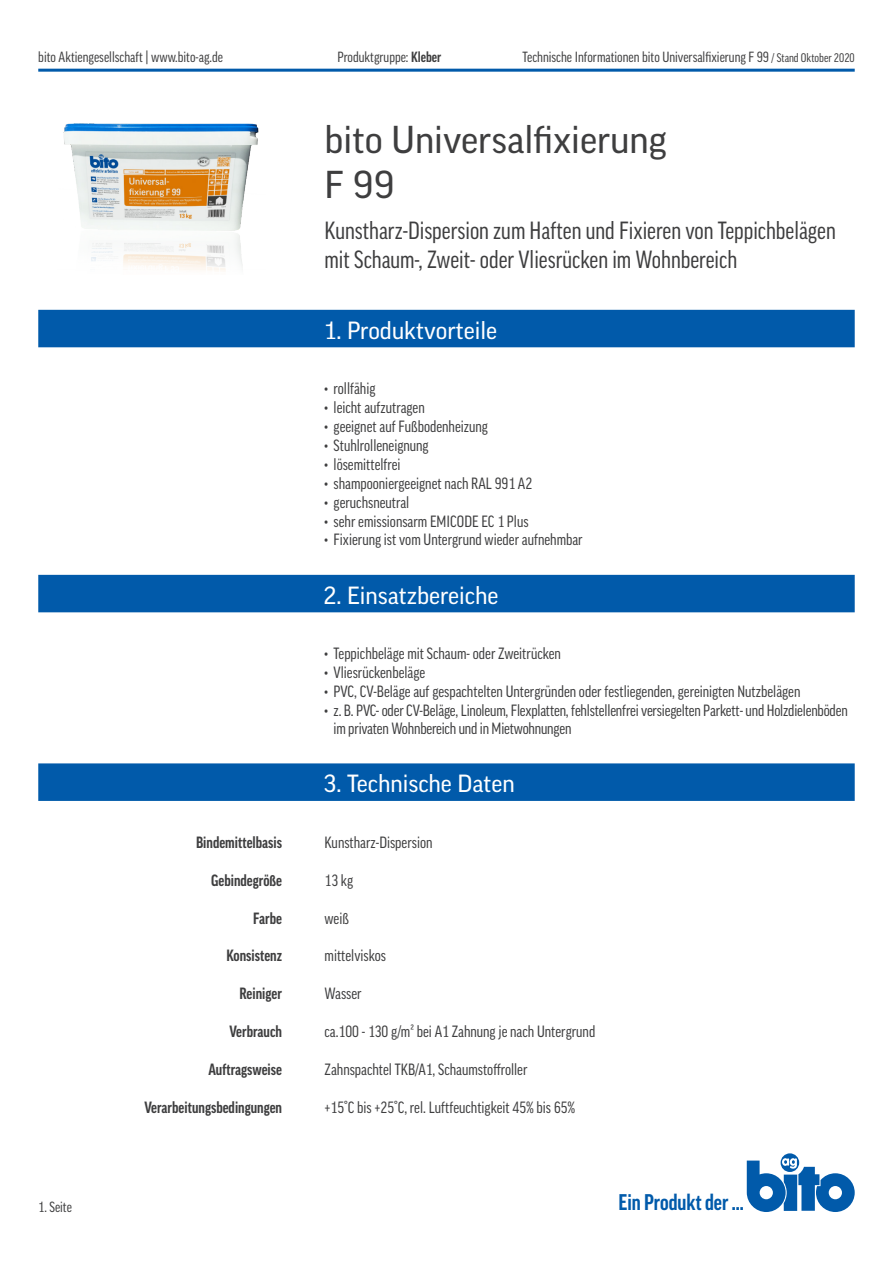
<style>
.page{position:relative;width:893px;height:1263px;background:#fff}
.page>*{position:absolute;margin:0;border:0;box-sizing:border-box;transform-origin:0 0}
.Headline{font:37.5px/45px "Good Pro";color:#3e3e3f}
.Subline{font:condensed 24px "Good Pro";color:#3e3e3f}
.blauer_Balken{font:24px "Good Pro";color:#fff}
.t1{font:700 condensed 21.9px "Good Pro";color:#015aaa}
.Inhalt{font:condensed 15.75px "Good Pro";color:#3e3e3f}
.Auflistung{font:700 condensed 15.75px "Good Pro";color:#3e3e3f}
.Inhalt-2{font:700 condensed 15.75px "Good Pro";color:#3e3e3f}
.t2{font:condensed 14.25px "Good Pro";color:#3e3e3f}
.s1{font-weight:700}
.s2{font-size:12px}
</style>
<div class="page">
<hr style="left:38px;top:69px;width:817px;height:3px;background:#015aaa">
<svg style="left:781px;top:1153px;width:18px;height:19px"></svg>
<svg style="left:747px;top:1158px;width:108px;height:54px"></svg>
<div style="left:38px;top:575px;width:817px;height:37px;background:#015aaa"></div>
<div style="left:38px;top:310px;width:817px;height:37px;background:#015aaa"></div>
<div style="left:38px;top:763px;width:817px;height:38px;background:#015aaa"></div>
<img style="left:63px;top:123px;width:196px;height:148px">
<p class="t2" style="left:38px;top:49px;width:186px">bito Aktiengesellschaft | www.bito-ag.de</p>
<p class="t2" style="left:338px;top:49px;width:105px">Produktgruppe: <span class="s1">Kleber</span></p>
<p class="t2" style="left:523px;top:49px;width:334px">Technische Informationen bito Universalfixierung F 99 <span class="s2">/ Stand Oktober 2020</span></p>
<p class="Headline" style="left:325px;top:117px;width:344px">bito Universalfixierung<br>F 99</p>
<p class="Subline" style="left:325px;top:217px;width:513px">Kunstharz-Dispersion zum Haften und Fixieren von Teppichbelägen</p>
<p class="Subline" style="left:325px;top:246px;width:414px">mit Schaum-, Zweit- oder Vliesrücken im Wohnbereich</p>
<p class="blauer_Balken" style="left:323px;top:316px;width:175px">1. Produktvorteile</p>
<p class="Inhalt" style="left:325px;top:380px;width:52px">• rollfähig</p>
<p class="Inhalt" style="left:325px;top:399px;width:102px">• leicht aufzutragen</p>
<p class="Inhalt" style="left:325px;top:418px;width:165px">• geeignet auf Fußbodenheizung</p>
<p class="Inhalt" style="left:325px;top:436px;width:106px">• Stuhlrolleneignung</p>
<p class="Inhalt" style="left:325px;top:455px;width:78px">• lösemittelfrei</p>
<p class="Inhalt" style="left:325px;top:474px;width:209px">• shampooniergeeignet nach RAL 991 A2</p>
<p class="Inhalt" style="left:325px;top:493px;width:86px">• geruchsneutral</p>
<p class="Inhalt" style="left:325px;top:512px;width:205px">• sehr emissionsarm EMICODE EC 1 Plus</p>
<p class="Inhalt" style="left:325px;top:531px;width:260px">• Fixierung ist vom Untergrund wieder aufnehmbar</p>
<p class="blauer_Balken" style="left:323px;top:581px;width:177px">2. Einsatzbereiche</p>
<p class="Inhalt" style="left:325px;top:644px;width:238px">• Teppichbeläge mit Schaum- oder Zweitrücken</p>
<p class="Inhalt" style="left:325px;top:663px;width:102px">• Vliesrückenbeläge</p>
<p class="Inhalt" style="left:325px;top:682px;width:477px">• PVC, CV-Beläge auf gespachtelten Untergründen oder festliegenden, gereinigten Nutzbelägen</p>
<p class="Inhalt" style="left:325px;top:701px;width:525px">• z. B. PVC- oder CV-Beläge, Linoleum, Flexplatten, fehlstellenfrei versiegelten Parkett- und Holzdielenböden</p>
<p class="Inhalt" style="left:334px;top:720px;width:239px">im privaten Wohnbereich und in Mietwohnungen</p>
<p class="Auflistung" style="left:196px;top:833px;width:88px">Bindemittelbasis</p>
<p class="Auflistung" style="left:211px;top:871px;width:72px">Gebindegröße</p>
<p class="Auflistung" style="left:253px;top:909px;width:30px">Farbe</p>
<p class="Auflistung" style="left:226px;top:947px;width:57px">Konsistenz</p>
<p class="Auflistung" style="left:240px;top:985px;width:44px">Reiniger</p>
<p class="Auflistung" style="left:230px;top:1022px;width:54px">Verbrauch</p>
<p class="Inhalt-2" style="left:209px;top:1060px;width:75px">Auftragsweise</p>
<p class="Inhalt-2" style="left:145px;top:1098px;width:139px">Verarbeitungsbedingungen</p>
<p class="blauer_Balken" style="left:323px;top:770px;width:193px">3. Technische Daten</p>
<p class="Inhalt" style="left:325px;top:833px;width:109px">Kunstharz-Dispersion</p>
<p class="Inhalt" style="left:325px;top:871px;width:30px">13 kg</p>
<p class="Inhalt" style="left:325px;top:909px;width:26px">weiß</p>
<p class="Inhalt" style="left:325px;top:947px;width:63px">mittelviskos</p>
<p class="Inhalt" style="left:325px;top:985px;width:39px">Wasser</p>
<p class="Inhalt" style="left:325px;top:1022px;width:272px">ca.100 - 130 g/m² bei A1 Zahnung je nach Untergrund</p>
<p class="Inhalt" style="left:325px;top:1060px;width:204px">Zahnspachtel TKB/A1, Schaumstoffroller</p>
<p class="Inhalt" style="left:325px;top:1098px;width:252px">+15°C bis +25°C, rel. Luftfeuchtigkeit 45% bis 65%</p>
<p class="t2" style="left:38px;top:1199px;width:35px">1. Seite</p>
<h3 class="t1" style="left:618px;top:1190px;width:127px">Ein Produkt der ...</h3>
</div>
